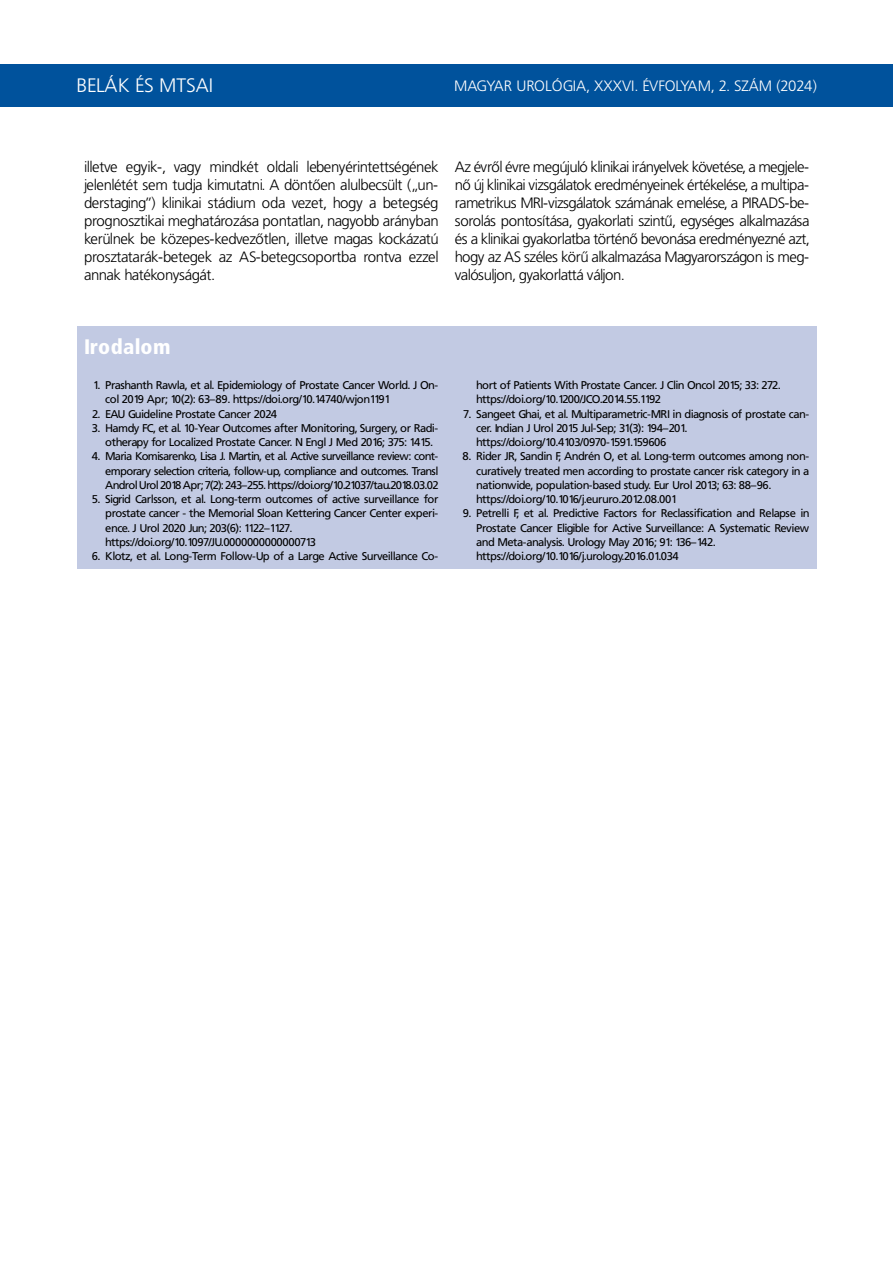
<style>
.page{position:relative;width:893px;height:1263px;background:#fff}
.page>*{position:absolute;margin:0;border:0;box-sizing:border-box;transform-origin:0 0}
.t1{font:21px "Frutiger Blk Cn PFL";letter-spacing:.03em;color:#fff}
.t2{font:19.5px "Frutiger Lt PFL";letter-spacing:.04em;color:#fff}
.t3{font:15px/18px "Frutiger Lt PFL";color:#000;text-align:justify}
.t4{font:15px "Frutiger Lt PFL";letter-spacing:.04em;color:#fff}
.t5{font:11.25px/14.2px "Frutiger PFL";color:#000}
</style>
<div class="page">
<div style="left:0;top:64px;width:893px;height:42px;background:#00529c"></div>
<div style="left:77px;top:326px;width:739px;height:242px;background:#c2cae3"></div>
<h2 class="t2" style="left:77px;top:75px;width:137px">BELÁK ÉS MTSAI</h2>
<h3 class="t4" style="left:454px;top:77px;width:364px">MAGYAR UROLÓGIA, XXXVI. ÉVFOLYAM, 2. SZÁM (2024)</h3>
<p class="t3" style="left:84px;top:158px;width:355px">illetve egyik-, vagy mindkét oldali lebenyérintettségének jelenlétét sem tudja kimutatni. A döntően alulbecsült („un&shy;derstaging”) klinikai stádium oda vezet, hogy a betegség prognosztikai meghatározása pontatlan, nagyobb arányban kerülnek be közepes-kedvezőtlen, illetve magas kockázatú prosztatarák-betegek az AS-betegcsoportba rontva ezzel annak hatékonyságát.</p>
<p class="t3" style="left:455px;top:158px;width:355px">Az évről évre megújuló klinikai irányelvek követése, a megjele&shy;nő új klinikai vizsgálatok eredményeinek értékelése, a multipa&shy;rametrikus MRI-vizsgálatok számának emelése, a PIRADS-be&shy;sorolás pontosítása, gyakorlati szintű, egységes alkalmazása és a klinikai gyakorlatba történő bevonása eredményezné azt, hogy az AS széles körű alkalmazása Magyarországon is meg&shy;valósuljon, gyakorlattá váljon.</p>
<h1 class="t1" style="left:84px;top:334px;width:88px">Irodalom</h1>
<p class="t5" style="left:105px;top:378px;width:334px;text-indent:-12px">1. Prashanth Rawla, et al. Epidemiology of Prostate Cancer World. J On&shy;col 2019 Apr; 10(2): 63–89. https://doi.org/10.14740/wjon1191</p>
<p class="t5" style="left:92px;top:406px;width:186px">2. EAU Guideline Prostate Cancer 2024</p>
<p class="t5" style="left:105px;top:421px;width:334px;text-indent:-13px">3. Hamdy FC, et al. 10-Year Outcomes after Monitoring, Surgery, or Radi&shy;otherapy for Localized Prostate Cancer. N Engl J Med 2016; 375: 1415.</p>
<p class="t5" style="left:105px;top:449px;width:334px;text-align:justify;text-indent:-14px">4. Maria Komisarenko, Lisa J. Martin, et al. Active surveillance review: cont&shy;emporary selection criteria, follow-up, compliance and outcomes. Transl Androl Urol 2018 Apr; 7(2): 243–255. https://doi.org/10.21037/tau.2018.03.02</p>
<p class="t5" style="left:105px;top:492px;width:334px;text-indent:-13px">5. Sigrid Carlsson, et al. Long-term outcomes of active surveillance for prostate cancer - the Memorial Sloan Kettering Cancer Center experi&shy;ence. J Urol 2020 Jun; 203(6): 1122–1127. https://doi.org/10.1097/JU.0000000000000713</p>
<p class="t5" style="left:92px;top:549px;width:348px">6. Klotz, et al. Long-Term Follow-Up of a Large Active Surveillance Co-</p>
<p class="t5" style="left:476px;top:378px;width:305px">hort of Patients With Prostate Cancer. J Clin Oncol 2015; 33: 272. https://doi.org/10.1200/JCO.2014.55.1192</p>
<p class="t5" style="left:476px;top:407px;width:334px;text-indent:-13px">7. Sangeet Ghai, et al. Multiparametric-MRI in diagnosis of prostate can&shy;cer. Indian J Urol 2015 Jul-Sep; 31(3): 194–201. https://doi.org/10.4103/0970-1591.159606</p>
<p class="t5" style="left:476px;top:449px;width:334px;text-indent:-14px">8. Rider JR, Sandin F, Andrén O, et al. Long-term outcomes among non&shy;curatively treated men according to prostate cancer risk category in a nationwide, population-based study. Eur Urol 2013; 63: 88–96. https://doi.org/10.1016/j.eururo.2012.08.001</p>
<p class="t5" style="left:476px;top:506px;width:334px;text-indent:-14px">9. Petrelli F, et al. Predictive Factors for Reclassification and Relapse in Prostate Cancer Eligible for Active Surveillance: A Systematic Review and Meta-analysis. Urology May 2016; 91: 136–142. https://doi.org/10.1016/j.urology.2016.01.034</p>
</div>
